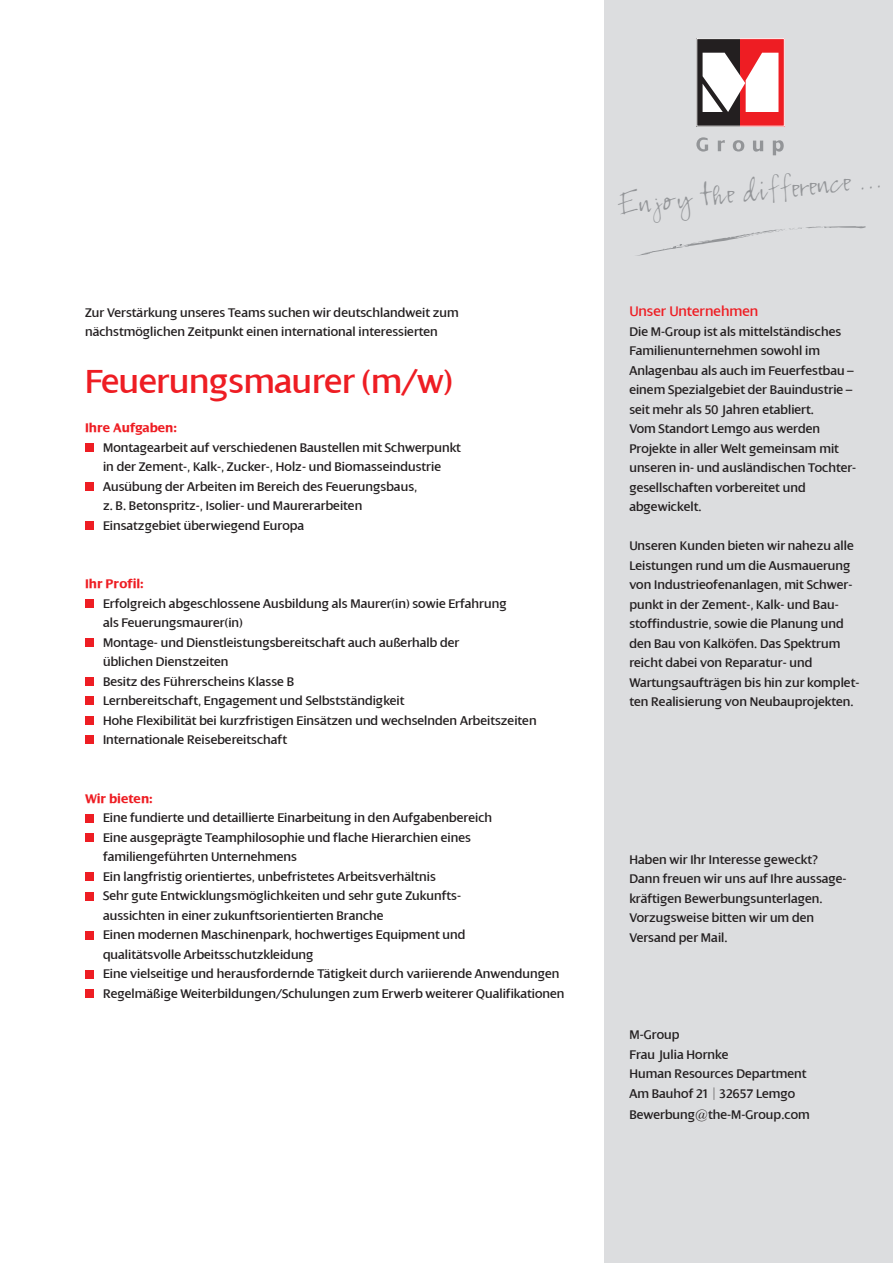
<style>
.page{position:relative;width:893px;height:1263px;background:#fff}
.page>*{position:absolute;margin:0;border:0;box-sizing:border-box;transform-origin:0 0}
.t1{font:37.95px "Charity";color:#939598}
.t2{font:36px "Dialog";letter-spacing:-.01em;color:#ee1d23}
.t3{font:15px "Dialog";color:#ee1d23}
.t4{font:13.5px/19.5px "Dialog";color:#231f20}
.t5{font:700 13.5px "Dialog";color:#ee1d23}
</style>
<div class="page">
<div style="left:85px;top:443px;width:9px;height:9px;background:#ee1d23"></div>
<div style="left:85px;top:482px;width:9px;height:9px;background:#ee1d23"></div>
<div style="left:85px;top:521px;width:9px;height:9px;background:#ee1d23"></div>
<div style="left:85px;top:599px;width:9px;height:9px;background:#ee1d23"></div>
<div style="left:85px;top:638px;width:9px;height:9px;background:#ee1d23"></div>
<div style="left:85px;top:677px;width:9px;height:9px;background:#ee1d23"></div>
<div style="left:85px;top:697px;width:9px;height:8px;background:#ee1d23"></div>
<div style="left:85px;top:716px;width:9px;height:9px;background:#ee1d23"></div>
<div style="left:85px;top:736px;width:9px;height:8px;background:#ee1d23"></div>
<div style="left:85px;top:814px;width:9px;height:8px;background:#ee1d23"></div>
<div style="left:85px;top:833px;width:9px;height:9px;background:#ee1d23"></div>
<div style="left:85px;top:872px;width:9px;height:9px;background:#ee1d23"></div>
<div style="left:85px;top:892px;width:9px;height:8px;background:#ee1d23"></div>
<div style="left:85px;top:931px;width:9px;height:8px;background:#ee1d23"></div>
<div style="left:85px;top:970px;width:9px;height:8px;background:#ee1d23"></div>
<div style="left:85px;top:989px;width:9px;height:9px;background:#ee1d23"></div>
<div style="left:605px;top:0;width:288px;height:1263px;background:#dcdddf"></div>
<svg style="left:636px;top:226px;width:230px;height:30px"></svg>
<div style="left:696px;top:38px;width:44px;height:88px;background:#231f20"></div>
<div style="left:740px;top:38px;width:45px;height:88px;background:#ee1d23"></div>
<svg style="left:703px;top:53px;width:75px;height:59px"></svg>
<svg style="left:696px;top:137px;width:88px;height:18px"></svg>
<div style="left:696px;top:38px;width:89px;height:88px;border:1px solid #fff"></div>
<p class="t4" style="left:85px;top:303px;width:375px">Zur Verstärkung unseres Teams suchen wir deutschlandweit zum nächstmöglichen Zeitpunkt einen international interessierten</p>
<p class="t2" style="left:85px;top:362px;width:369px">Feuerungsmaurer (m/w)</p>
<p class="t5" style="left:85px;top:420px;width:93px">Ihre Aufgaben:</p>
<p class="t4" style="left:103px;top:438px;width:359px">Montagearbeit auf verschiedenen Baustellen mit Schwerpunkt in der Zement-, Kalk-, Zucker-, Holz- und Biomasseindustrie</p>
<p class="t4" style="left:103px;top:477px;width:316px">Ausübung der Arbeiten im Bereich des Feuerungsbaus, z. B. Betonspritz-, Isolier- und Maurerarbeiten</p>
<p class="t4" style="left:103px;top:516px;width:203px">Einsatzgebiet überwiegend Europa</p>
<p class="t5" style="left:85px;top:576px;width:60px">Ihr Profil:</p>
<p class="t4" style="left:103px;top:594px;width:405px">Erfolgreich abgeschlossene Ausbildung als Maurer(in) sowie Erfahrung als Feuerungsmaurer(in)</p>
<p class="t4" style="left:103px;top:633px;width:358px">Montage- und Dienstleistungsbereitschaft auch außerhalb der üblichen Dienstzeiten</p>
<p class="t4" style="left:103px;top:672px;width:193px">Besitz des Führerscheins Klasse B</p>
<p class="t4" style="left:103px;top:691px;width:303px">Lernbereitschaft, Engagement und Selbstständigkeit</p>
<p class="t4" style="left:103px;top:711px;width:435px">Hohe Flexibilität bei kurzfristigen Einsätzen und wechselnden Arbeitszeiten</p>
<p class="t4" style="left:103px;top:730px;width:186px">Internationale Reisebereitschaft</p>
<p class="t5" style="left:85px;top:791px;width:69px">Wir bieten:</p>
<p class="t4" style="left:103px;top:808px;width:391px">Eine fundierte und detaillierte Einarbeitung in den Aufgabenbereich</p>
<p class="t4" style="left:103px;top:828px;width:369px">Eine ausgeprägte Teamphilosophie und flache Hierarchien eines familiengeführten Unternehmens</p>
<p class="t4" style="left:103px;top:867px;width:334px">Ein langfristig orientiertes, unbefristetes Arbeitsverhältnis</p>
<p class="t4" style="left:103px;top:886px;width:360px">Sehr gute Entwicklungsmöglichkeiten und sehr gute Zukunfts&shy;aussichten in einer zukunftsorientierten Branche</p>
<p class="t4" style="left:103px;top:925px;width:364px">Einen modernen Maschinenpark, hochwertiges Equipment und qualitätsvolle Arbeitsschutzkleidung</p>
<p class="t4" style="left:103px;top:964px;width:458px">Eine vielseitige und herausfordernde Tätigkeit durch variierende Anwendungen</p>
<p class="t4" style="left:103px;top:984px;width:463px">Regelmäßige Weiterbildungen/Schulungen zum Erwerb weiterer Qualifikationen</p>
<p class="t1" style="left:615px;top:184px;width:268px;rotate:-6deg">Enjoy the difference ...</p>
<p class="t3" style="left:629px;top:303px;width:131px">Unser Unternehmen</p>
<p class="t4" style="left:629px;top:322px;width:213px">Die M-Group ist als mittelständisches<br>Familienunternehmen sowohl im</p>
<p class="t4" style="left:629px;top:361px;width:226px">Anlagenbau als auch im Feuerfestbau –</p>
<p class="t4" style="left:629px;top:380px;width:224px">einem Spezialgebiet der Bauindustrie – seit mehr als 50 Jahren etabliert.</p>
<p class="t4" style="left:629px;top:419px;width:192px">Vom Standort Lemgo aus werden</p>
<p class="t4" style="left:629px;top:439px;width:228px">Projekte in aller Welt gemeinsam mit unseren in- und ausländischen Tochter&shy;gesellschaften vorbereitet und abgewickelt.</p>
<p class="t4" style="left:629px;top:536px;width:226px">Unseren Kunden bieten wir nahezu alle Leistungen rund um die Ausmauerung von Industrieofenanlagen, mit Schwer&shy;punkt in der Zement-, Kalk- und Bau&shy;stoffindustrie, sowie die Planung und den Bau von Kalköfen. Das Spektrum reicht dabei von Reparatur- und</p>
<p class="t4" style="left:629px;top:673px;width:232px">Wartungsaufträgen bis hin zur komplet&shy;ten Realisierung von Neubauprojekten.</p>
<p class="t4" style="left:629px;top:850px;width:190px">Haben wir Ihr Interesse geweckt?</p>
<p class="t4" style="left:629px;top:869px;width:219px">Dann freuen wir uns auf Ihre aussage&shy;kräftigen Bewerbungsunterlagen.</p>
<p class="t4" style="left:629px;top:908px;width:186px">Vorzugsweise bitten wir um den<br>Versand per Mail.</p>
<p class="t4" style="left:629px;top:1025px;width:52px">M-Group</p>
<p class="t4" style="left:629px;top:1045px;width:101px">Frau Julia Hornke</p>
<p class="t4" style="left:629px;top:1064px;width:179px">Human Resources Department</p>
<p class="t4" style="left:629px;top:1084px;width:167px">Am Bauhof 21 | 32657 Lemgo</p>
<p class="t4" style="left:629px;top:1105px;width:182px">Bewerbung@the-M-Group.com</p>
</div>
